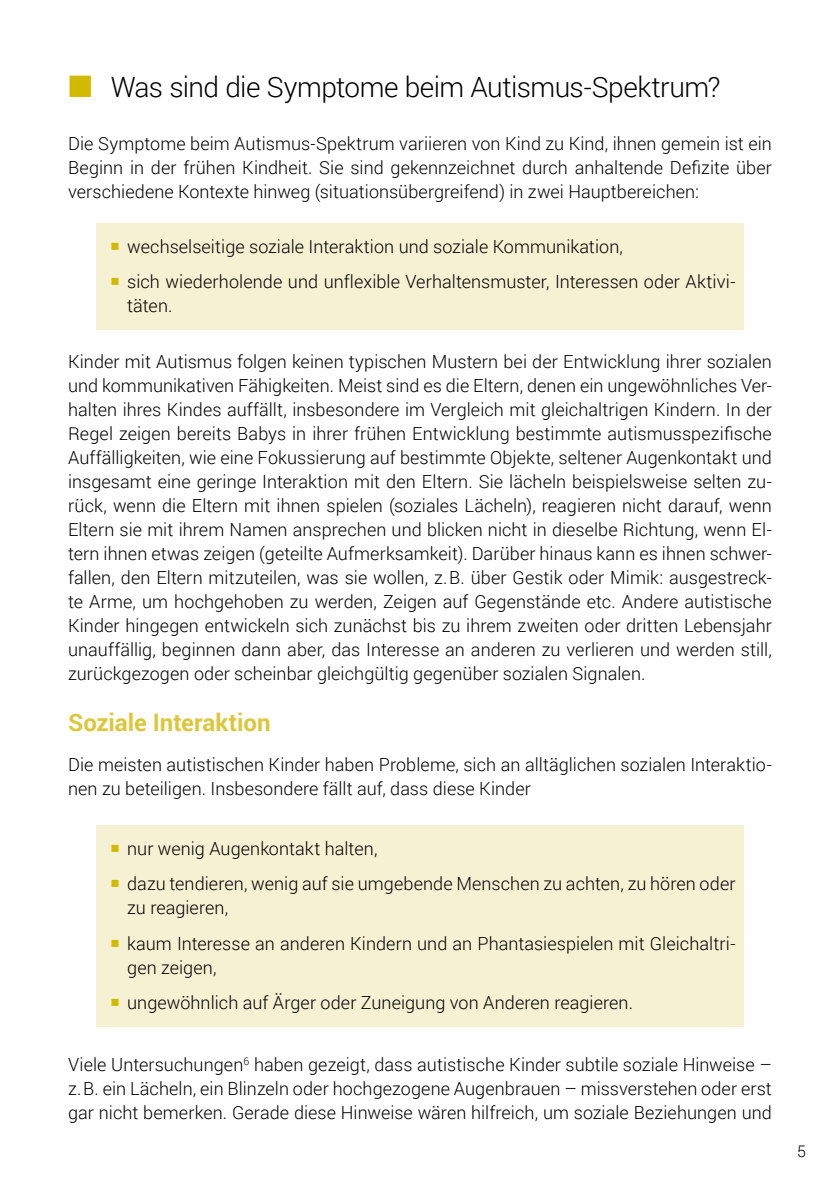
<style>
.page{position:relative;width:840px;height:1191px;background:#fff}
.page>*{position:absolute;margin:0;border:0;box-sizing:border-box;transform-origin:0 0}
.t1{font:300 28px "Roboto";letter-spacing:-.02em;color:#000}
.t2{font:700 24px "Roboto";color:#dcc73b}
.t3{font:300 18px/24px "Roboto";letter-spacing:.005em;color:#000}
.t4{font:300 16px "Roboto";color:#000}
</style>
<div class="page">
<div style="left:96px;top:223px;width:647px;height:106px;background:#f7f1d3"></div>
<div style="left:96px;top:825px;width:647px;height:201px;background:#f7f1d3"></div>
<h1 class="t1" style="left:111px;top:68px;width:611px">Was sind die Symptome beim Autismus-Spektrum?</h1>
<p class="t3" style="left:68px;top:131px;width:705px;text-align:justify">Die Symptome beim Autismus-Spektrum variieren von Kind zu Kind, ihnen gemein ist ein Beginn in der frühen Kindheit. Sie sind gekennzeichnet durch anhaltende Defizite über verschiedene Kontexte hinweg (situationsübergreifend) in zwei Hauptbereichen:</p>
<p class="t3" style="left:127px;top:228px;width:609px;line-height:35.4px">wechselseitige soziale Interaktion und soziale Kommunikation,<br>sich wiederholende und unflexible Verhaltensmuster, Interessen oder Aktivi-</p>
<p class="t3" style="left:127px;top:293px;width:47px">täten.</p>
<p class="t3" style="left:68px;top:349px;width:705px;text-align:justify">Kinder mit Autismus folgen keinen typischen Mustern bei der Entwicklung ihrer sozialen und kommunikativen Fähigkeiten. Meist sind es die Eltern, denen ein ungewöhnliches Ver&shy;halten ihres Kindes auffällt, insbesondere im Vergleich mit gleichaltrigen Kindern. In der Regel zeigen bereits Babys in ihrer frühen Entwicklung bestimmte autismusspezifische Auffälligkeiten, wie eine Fokussierung auf bestimmte Objekte, seltener Augenkontakt und insgesamt eine geringe Interaktion mit den Eltern. Sie lächeln beispielsweise selten zu&shy;rück, wenn die Eltern mit ihnen spielen (soziales Lächeln), reagieren nicht darauf, wenn Eltern sie mit ihrem Namen ansprechen und blicken nicht in dieselbe Richtung, wenn El&shy;tern ihnen etwas zeigen (geteilte Aufmerksamkeit). Darüber hinaus kann es ihnen schwer&shy;fallen, den Eltern mitzuteilen, was sie wollen, z. B. über Gestik oder Mimik: ausgestreck&shy;te Arme, um hochgehoben zu werden, Zeigen auf Gegenstände etc. Andere autistische Kinder hingegen entwickeln sich zunächst bis zu ihrem zweiten oder dritten Lebensjahr unauffällig, beginnen dann aber, das Interesse an anderen zu verlieren und werden still, zurückgezogen oder scheinbar gleichgültig gegenüber sozialen Signalen.</p>
<h2 class="t2" style="left:68px;top:706px;width:204px">Soziale Interaktion</h2>
<p class="t3" style="left:68px;top:752px;width:704px">Die meisten autistischen Kinder haben Probleme, sich an alltäglichen sozialen Interaktio&shy;nen zu beteiligen. Insbesondere fällt auf, dass diese Kinder</p>
<p class="t3" style="left:127px;top:830px;width:609px;line-height:35.4px">nur wenig Augenkontakt halten,<br>dazu tendieren, wenig auf sie umgebende Menschen zu achten, zu hören oder</p>
<p class="t3" style="left:127px;top:889px;width:609px;line-height:35.4px">zu reagieren,<br>kaum Interesse an anderen Kindern und an Phantasiespielen mit Gleichaltri-</p>
<p class="t3" style="left:127px;top:949px;width:507px;line-height:35.4px">gen zeigen,<br>ungewöhnlich auf Ärger oder Zuneigung von Anderen reagieren.</p>
<p class="t3" style="left:68px;top:1051px;width:705px;text-align:justify">Viele Untersuchungen<sup>6</sup> haben gezeigt, dass autistische Kinder subtile soziale Hinweise – z. B. ein Lächeln, ein Blinzeln oder hochgezogene Augenbrauen – missverstehen oder erst gar nicht bemerken. Gerade diese Hinweise wären hilfreich, um soziale Beziehungen und</p>
<p class="t4" style="left:796px;top:1140px;width:10px">5</p>
</div>
